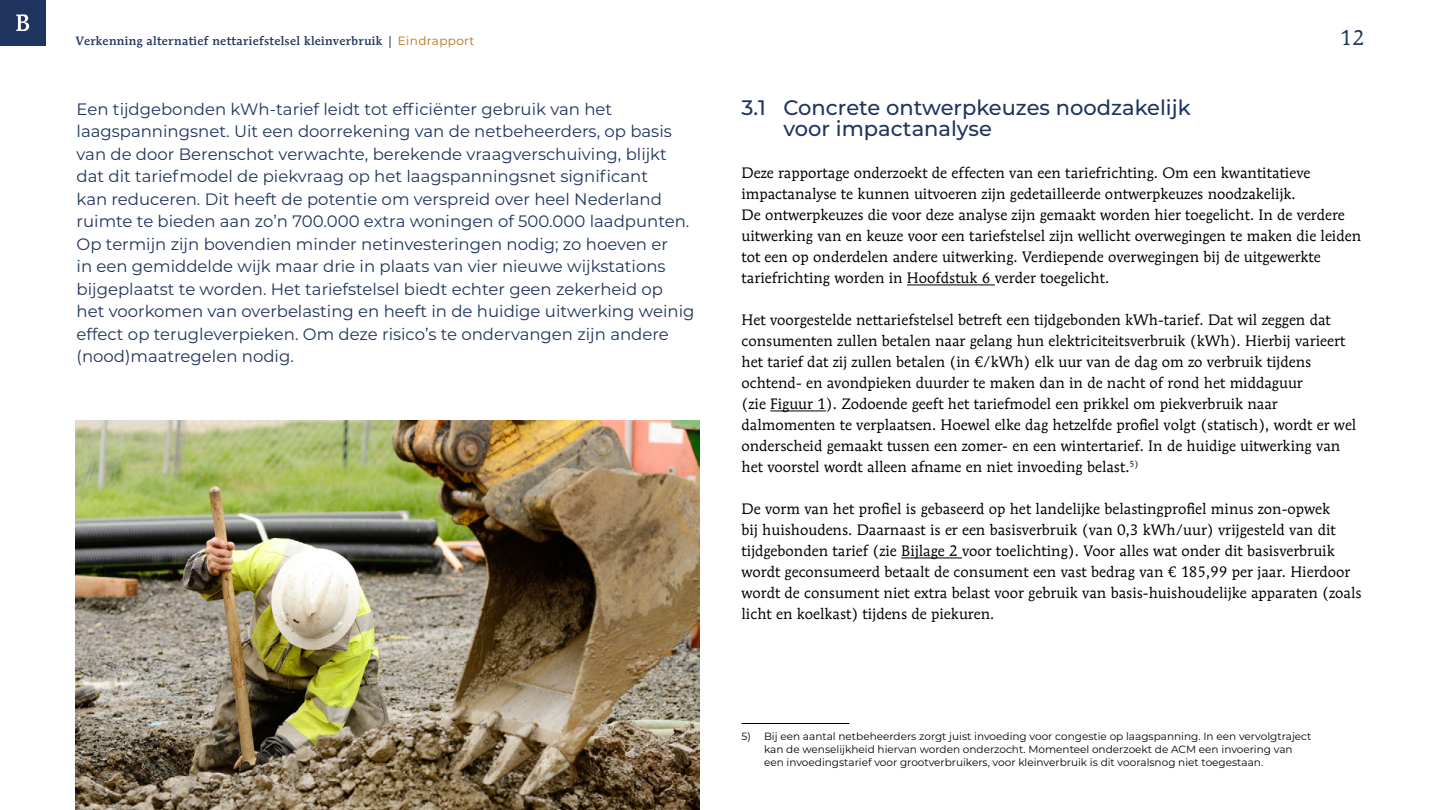
<style>
.page{position:relative;width:1441px;height:810px;background:#fff}
.page>*{position:absolute;margin:0;border:0;box-sizing:border-box;transform-origin:0 0}
.Kop_2_met_10_mm_inspring{font:500 21px/21px "Montserrat";color:#1f345e}
.t1{font:21px "Mendoza Roman Std";color:#1f345e}
.Inleiding{font:16.5px/22.5px "Montserrat";color:#1f345e}
.Brood{font:15px/21px "Mendoza Roman Std";color:#000}
.t2{font:500 12px "Mendoza Roman Std";letter-spacing:.03em;color:#1f345e}
.Voettekst{font:10.5px/12.6px "Montserrat";color:#000}
.s1{font-family:"Montserrat";font-weight:400;color:#ba6e15}
</style>
<div class="page">
<img style="left:76px;top:421px;width:623px;height:389px">
<div style="left:0;top:0;width:45px;height:45px;background:#1f345e"></div>
<svg style="left:16px;top:14px;width:13px;height:17px"></svg>
<hr style="left:906px;top:285px;width:88px;height:1px;background:#000">
<hr style="left:770px;top:411px;width:55px;height:1px;background:#000">
<hr style="left:901px;top:558px;width:60px;height:1px;background:#000">
<hr style="left:741px;top:723px;width:108px;height:1px;background:#000">
<p class="t2" style="left:76px;top:34px;width:400px">Verkenning alternatief nettariefstelsel kleinverbruik | <span class="s1">Eindrapport</span></p>
<h1 class="t1" style="left:1339px;top:25px;width:26px">12</h1>
<p class="Inleiding" style="left:77px;top:97px;width:619px">Een tijdgebonden kWh-tarief leidt tot efficiënter gebruik van het laagspanningsnet. Uit een doorrekening van de netbeheerders, op basis van de door Berenschot verwachte, berekende vraagverschuiving, blijkt dat dit tariefmodel de piekvraag op het laagspanningsnet significant<br>kan reduceren. Dit heeft de potentie om verspreid over heel Nederland ruimte te bieden aan zo’n 700.000 extra woningen of 500.000 laadpunten.<br>Op termijn zijn bovendien minder netinvesteringen nodig; zo hoeven er<br>in een gemiddelde wijk maar drie in plaats van vier nieuwe wijkstations bijgeplaatst te worden. Het tariefstelsel biedt echter geen zekerheid op het voorkomen van overbelasting en heeft in de huidige uitwerking weinig effect op terugleverpieken. Om deze risico’s te ondervangen zijn andere (nood)maatregelen nodig.</p>
<h2 class="Kop_2_met_10_mm_inspring" style="left:783px;top:96px;width:408px;text-indent:-42px">3.1 Concrete ontwerpkeuzes noodzakelijk voor impactanalyse</h2>
<p class="Brood" style="left:741px;top:162px;width:621px">Deze rapportage onderzoekt de effecten van een tariefrichting. Om een kwantitatieve impactanalyse te kunnen uitvoeren zijn gedetailleerde ontwerpkeuzes noodzakelijk.<br>De ontwerpkeuzes die voor deze analyse zijn gemaakt worden hier toegelicht. In de verdere uitwerking van en keuze voor een tariefstelsel zijn wellicht overwegingen te maken die leiden tot een op onderdelen andere uitwerking. Verdiepende overwegingen bij de uitgewerkte tariefrichting worden in Hoofdstuk 6 verder toegelicht.</p>
<p class="Brood" style="left:741px;top:309px;width:616px">Het voorgestelde nettariefstelsel betreft een tijdgebonden kWh-tarief. Dat wil zeggen dat consumenten zullen betalen naar gelang hun elektriciteitsverbruik (kWh). Hierbij varieert het tarief dat zij zullen betalen (in €/kWh) elk uur van de dag om zo verbruik tijdens ochtend- en avondpieken duurder te maken dan in de nacht of rond het middaguur<br>(zie Figuur 1). Zodoende geeft het tariefmodel een prikkel om piekverbruik naar dalmomenten te verplaatsen. Hoewel elke dag hetzelfde profiel volgt (statisch), wordt er wel onderscheid gemaakt tussen een zomer- en een wintertarief. In de huidige uitwerking van het voorstel wordt alleen afname en niet invoeding belast.<sup>5)</sup></p>
<p class="Brood" style="left:741px;top:498px;width:621px">De vorm van het profiel is gebaseerd op het landelijke belastingprofiel minus zon-opwek<br>bij huishoudens. Daarnaast is er een basisverbruik (van 0,3 kWh/uur) vrijgesteld van dit tijdgebonden tarief (zie Bijlage 2 voor toelichting). Voor alles wat onder dit basisverbruik wordt geconsumeerd betaalt de consument een vast bedrag van € 185,99 per jaar. Hierdoor wordt de consument niet extra belast voor gebruik van basis-huishoudelijke apparaten (zoals licht en koelkast) tijdens de piekuren.</p>
<p class="Voettekst" style="left:764px;top:730px;width:549px;text-indent:-22px">5) Bij een aantal netbeheerders zorgt juist invoeding voor congestie op laagspanning. In een vervolgtraject kan de wenselijkheid hiervan worden onderzocht. Momenteel onderzoekt de ACM een invoering van een invoedingstarief voor grootverbruikers, voor kleinverbruik is dit vooralsnog niet toegestaan.</p>
</div>
